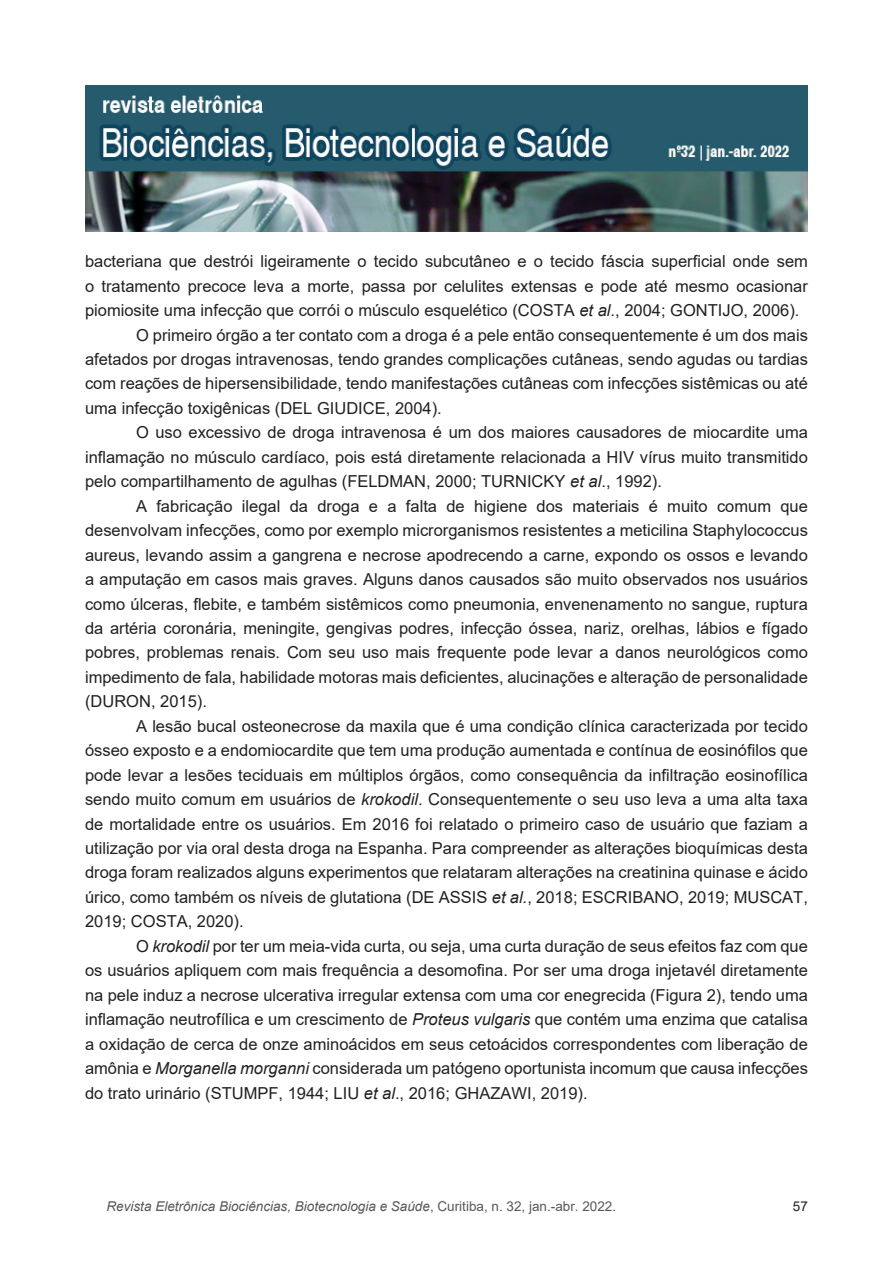
<style>
.page{position:relative;width:893px;height:1263px;background:#fff}
.page>*{position:absolute;margin:0;border:0;box-sizing:border-box;transform-origin:0 0}
.bio_texto{font:16.5px/24.5px "Arial";color:#231f20;text-align:justify}
.t1{font:italic 13.5px "Arial";color:#57585a}
.t2{font:13.5px "Arial";color:#231f20}
.s1{font-style:italic}
.s2{color:#222}
.s3{font-style:normal}
</style>
<div class="page">
<img style="left:85px;top:85px;width:723px;height:146px">
<p class="bio_texto" style="left:85px;top:249px;width:724px">bacteriana que destrói ligeiramente o tecido subcutâneo e o tecido fáscia superficial onde sem o tratamento precoce leva a morte, passa por celulites extensas e pode até mesmo ocasionar piomiosite uma infecção que corrói o músculo esquelético (COSTA <span class="s1">et al</span>., 2004; GONTIJO, 2006).</p>
<p class="bio_texto" style="left:85px;top:322px;width:724px;text-indent:51px">O primeiro órgão a ter contato com a droga é a pele então consequentemente é um dos mais afetados por drogas intravenosas, tendo grandes complicações cutâneas, sendo agudas ou tardias com reações de hipersensibilidade, tendo manifestações cutâneas com infecções sistêmicas ou até uma infecção toxigênicas (DEL GIUDICE, 2004).</p>
<p class="bio_texto" style="left:85px;top:420px;width:724px;text-indent:51px">O uso excessivo de droga intravenosa é um dos maiores causadores de miocardite uma inflamação no músculo cardíaco, pois está diretamente relacionada a HIV vírus muito transmitido pelo compartilhamento de agulhas (FELDMAN, 2000; TURNICKY <span class="s1">et al</span>., 1992).</p>
<p class="bio_texto" style="left:85px;top:494px;width:724px;text-indent:51px">A fabricação ilegal da droga e a falta de higiene dos materiais é muito comum que desenvolvam infecções, como por exemplo microrganismos resistentes a meticilina Staphylococcus aureus, levando assim a gangrena e necrose apodrecendo a carne, expondo os ossos e levando a amputação em casos mais graves. Alguns danos causados são muito observados nos usuários como úlceras, flebite, e também sistêmicos como pneumonia, envenenamento no sangue, ruptura da artéria coronária, meningite, gengivas podres, infecção óssea, nariz, orelhas, lábios e fígado pobres, problemas renais. Com seu uso mais frequente pode levar a danos neurológicos como impedimento de fala, habilidade motoras mais deficientes, alucinações e alteração de personalidade (DURON, 2015).</p>
<p class="bio_texto" style="left:85px;top:714px;width:724px;text-indent:51px">A lesão bucal osteonecrose da maxila que é uma condição clínica caracterizada por tecido ósseo exposto e a endomiocardite que tem uma produção aumentada e contínua de eosinófilos que pode levar a lesões teciduais em múltiplos órgãos, como consequência da infiltração eosinofílica sendo muito comum em usuários de <span class="s1">krokodil</span>. Consequentemente o seu uso leva a uma alta taxa de mortalidade entre os usuários. Em 2016 foi relatado o primeiro caso de usuário que faziam a utilização por via oral desta droga na Espanha. Para compreender as alterações bioquímicas desta droga foram realizados alguns experimentos que relataram alterações na creatinina quinase e ácido úrico, como também os níveis de glutationa (DE ASSIS <span class="s1">et al.</span>, 2018; <span class="s2">ESCRIBANO</span>, 2019; MUSCAT, 2019; COSTA, 2020).</p>
<p class="bio_texto" style="left:85px;top:934px;width:724px;text-indent:51px">O <span class="s1">krokodil</span> por ter um meia-vida curta, ou seja, uma curta duração de seus efeitos faz com que os usuários apliquem com mais frequência a desomofina. Por ser uma droga injetavél diretamente na pele induz a necrose ulcerativa irregular extensa com uma cor enegrecida (Figura 2), tendo uma inflamação neutrofílica e um crescimento de <span class="s1">Proteus vulgaris</span> que contém uma enzima que catalisa a oxidação de cerca de onze aminoácidos em seus cetoácidos correspondentes com liberação de amônia e <span class="s1">Morganella morganni</span> considerada um patógeno oportunista incomum que causa infecções do trato urinário (STUMPF, 1944; LIU <span class="s1">et al</span>., 2016; <span class="s2">GHAZAWI, 2019)</span>.</p>
<p class="t1" style="left:107px;top:1197px;width:511px">Revista Eletrônica Biociências, Biotecnologia e Saúde<span class="s3">, Curitiba, n. 32, jan.-abr. 2022.</span></p>
<p class="t2" style="left:793px;top:1197px;width:17px">57</p>
</div>
